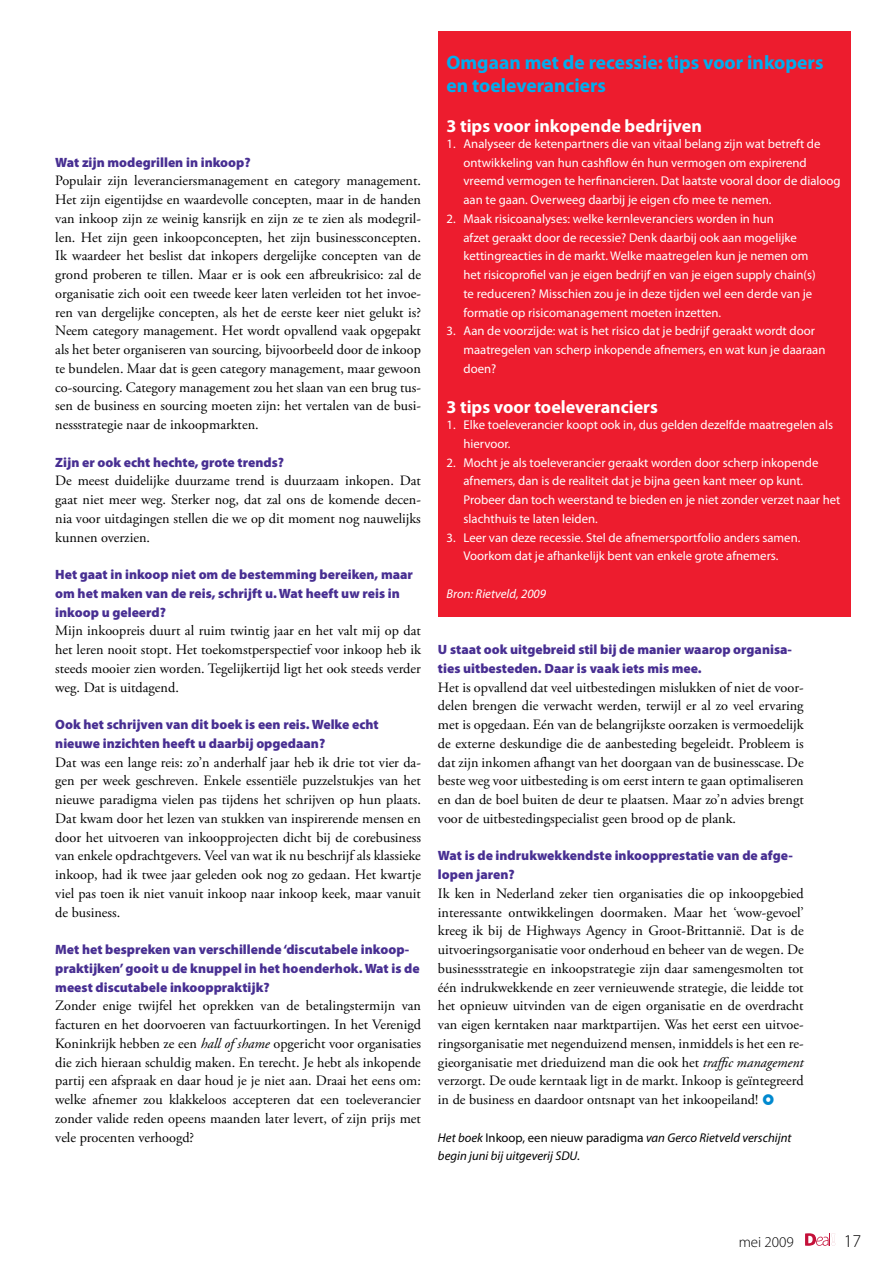
<style>
.page{position:relative;width:893px;height:1263px;background:#fff}
.page>*{position:absolute;margin:0;border:0;box-sizing:border-box;transform-origin:0 0}
.t1{font:700 19.5px/23.4px "Myriad Pro";color:#00aeef}
.t2{font:700 18px "Myriad Pro";color:#fff}
.t3{font:300 18px "Myriad Pro";color:#000}
.t4{font:300 15px "Myriad Pro";color:#000}
.t5{font:14.25px/18.8px "Adobe Garamond Pro";color:#000;text-align:justify}
.t6{font:900 13.5px/18.8px "Myriad Pro";color:#482f92}
.t7{font:12.75px/18.8px "Myriad Pro";color:#fff}
.t8{font:italic 12.75px/18.8px "Myriad Pro";color:#000}
.t9{font:italic 12.75px "Myriad Pro";color:#fff}
.s1{font-style:italic}
.s2{font-style:normal}
</style>
<div class="page">
<svg style="left:805px;top:1233px;width:30px;height:13px"></svg>
<div style="left:438px;top:32px;width:412px;height:585px;background:#ed1c2e"></div>
<p class="t6" style="left:55px;top:153px;width:197px">Wat zijn modegrillen in inkoop?</p>
<p class="t5" style="left:55px;top:172px;width:367px">Populair zijn leveranciersmanagement en category management.<br>Het zijn eigentijdse en waardevolle concepten, maar in de handen van inkoop zijn ze weinig kansrijk en zijn ze te zien als modegril&shy;len. Het zijn geen inkoopconcepten, het zijn businessconcepten.<br>Ik waardeer het beslist dat inkopers dergelijke concepten van de grond proberen te tillen. Maar er is ook een afbreukrisico: zal de organisatie zich ooit een tweede keer laten verleiden tot het invoe&shy;ren van dergelijke concepten, als het de eerste keer niet gelukt is?<br>Neem category management. Het wordt opvallend vaak opgepakt als het beter organiseren van sourcing<span class="s1">,</span> bijvoorbeeld door de inkoop te bundelen. Maar dat is geen category management, maar gewoon co-sourcing. Category management zou het slaan van een brug tus&shy;sen de business en sourcing moeten zijn: het vertalen van de busi&shy;nessstrategie naar de inkoopmarkten.</p>
<p class="t6" style="left:55px;top:453px;width:230px">Zijn er ook echt hechte, grote trends?</p>
<p class="t5" style="left:55px;top:472px;width:367px">De meest duidelijke duurzame trend is duurzaam inkopen. Dat gaat niet meer weg. Sterker nog, dat zal ons de komende decen&shy;nia voor uitdagingen stellen die we op dit moment nog nauwelijks kunnen overzien.</p>
<p class="t6" style="left:55px;top:565px;width:359px">Het gaat in inkoop niet om de bestemming bereiken, maar om het maken van de reis, schrijft u. Wat heeft uw reis in inkoop u geleerd?</p>
<p class="t5" style="left:55px;top:622px;width:367px">Mijn inkoopreis duurt al ruim twintig jaar en het valt mij op dat het leren nooit stopt. Het toekomstperspectief voor inkoop heb ik steeds mooier zien worden. Tegelijkertijd ligt het ook steeds verder weg. Dat is uitdagend.</p>
<p class="t6" style="left:55px;top:715px;width:325px">Ook het schrijven van dit boek is een reis. Welke echt nieuwe inzichten heeft u daarbij opgedaan?</p>
<p class="t5" style="left:55px;top:753px;width:367px">Dat was een lange reis: zo’n anderhalf jaar heb ik drie tot vier da&shy;gen per week geschreven. Enkele essentiële puzzelstukjes van het nieuwe paradigma vielen pas tijdens het schrijven op hun plaats.<br>Dat kwam door het lezen van stukken van inspirerende mensen en door het uitvoeren van inkoopprojecten dicht bij de corebusiness van enkele opdrachtgevers. Veel van wat ik nu beschrijf als klassieke inkoop, had ik twee jaar geleden ook nog zo gedaan. Het kwartje viel pas toen ik niet vanuit inkoop naar inkoop keek, maar vanuit de business.</p>
<p class="t6" style="left:55px;top:940px;width:366px">Met het bespreken van verschillende ‘discutabele inkoop&shy;praktijken’ gooit u de knuppel in het hoenderhok. Wat is de meest discutabele inkooppraktijk?</p>
<p class="t5" style="left:55px;top:997px;width:367px">Zonder enige twijfel het oprekken van de betalingstermijn van facturen en het doorvoeren van factuurkortingen. In het Verenigd Koninkrijk hebben ze een <span class="s1">hall of shame</span> opgericht voor organisaties die zich hieraan schuldig maken. En terecht. Je hebt als inkopende partij een afspraak en daar houd je je niet aan. Draai het eens om: welke afnemer zou klakkeloos accepteren dat een toeleverancier zonder valide reden opeens maanden later levert, of zijn prijs met vele procenten verhoogd?</p>
<h1 class="t1" style="left:446px;top:50px;width:378px">Omgaan met de recessie: tips voor inkopers en toeleveranciers</h1>
<p class="t2" style="left:446px;top:114px;width:257px">3 tips voor inkopende bedrijven</p>
<p class="t7" style="left:463px;top:134px;width:379px;text-indent:-17px">1. Analyseer de ketenpartners die van vitaal belang zijn wat betreft de ontwikkeling van hun cashflow én hun vermogen om expirerend vreemd vermogen te herfinancieren. Dat laatste vooral door de dialoog aan te gaan. Overweeg daarbij je eigen cfo mee te nemen.</p>
<p class="t7" style="left:463px;top:209px;width:354px;text-indent:-17px">2. Maak risicoanalyses: welke kernleveranciers worden in hun<br>afzet geraakt door de recessie? Denk daarbij ook aan mogelijke kettingreacties in de markt. Welke maatregelen kun je nemen om het risicoprofiel van je eigen bedrijf en van je eigen supply chain(s) te reduceren? Misschien zou je in deze tijden wel een derde van je formatie op risicomanagement moeten inzetten.</p>
<p class="t7" style="left:463px;top:321px;width:363px;text-indent:-17px">3. Aan de voorzijde: wat is het risico dat je bedrijf geraakt wordt door maatregelen van scherp inkopende afnemers, en wat kun je daaraan doen?</p>
<p class="t2" style="left:446px;top:395px;width:213px">3 tips voor toeleveranciers</p>
<p class="t7" style="left:463px;top:415px;width:371px;text-indent:-17px">1. Elke toeleverancier koopt ook in, dus gelden dezelfde maatregelen als hiervoor.</p>
<p class="t7" style="left:463px;top:453px;width:378px;text-indent:-17px">2. Mocht je als toeleverancier geraakt worden door scherp inkopende afnemers, dan is de realiteit dat je bijna geen kant meer op kunt.<br>Probeer dan toch weerstand te bieden en je niet zonder verzet naar het slachthuis te laten leiden.</p>
<p class="t7" style="left:446px;top:528px;width:355px;text-align:center">3. Leer van deze recessie. Stel de afnemersportfolio anders samen.<br>Voorkom dat je afhankelijk bent van enkele grote afnemers.</p>
<p class="t9" style="left:446px;top:586px;width:101px">Bron: Rietveld, 2009</p>
<p class="t6" style="left:438px;top:640px;width:355px">U staat ook uitgebreid stil bij de manier waarop organisa&shy;ties uitbesteden. Daar is vaak iets mis mee.</p>
<p class="t5" style="left:438px;top:678px;width:367px">Het is opvallend dat veel uitbestedingen mislukken of niet de voor&shy;delen brengen die verwacht werden, terwijl er al zo veel ervaring met is opgedaan. Eén van de belangrijkste oorzaken is vermoedelijk de externe deskundige die de aanbesteding begeleidt. Probleem is dat zijn inkomen afhangt van het doorgaan van de businesscase. De beste weg voor uitbesteding is om eerst intern te gaan optimaliseren en dan de boel buiten de deur te plaatsen. Maar zo’n advies brengt voor de uitbestedingspecialist geen brood op de plank.</p>
<p class="t6" style="left:438px;top:847px;width:356px">Wat is de indrukwekkendste inkoopprestatie van de afge&shy;lopen jaren?</p>
<p class="t5" style="left:438px;top:884px;width:367px">Ik ken in Nederland zeker tien organisaties die op inkoopgebied interessante ontwikkelingen doormaken. Maar het ‘wow-gevoel’ kreeg ik bij de Highways Agency in Groot-Brittannië. Dat is de uitvoeringsorganisatie voor onderhoud en beheer van de wegen. De businessstrategie en inkoopstrategie zijn daar samengesmolten tot één indrukwekkende en zeer vernieuwende strategie, die leidde tot het opnieuw uitvinden van de eigen organisatie en de overdracht van eigen kerntaken naar marktpartijen. Was het eerst een uitvoe&shy;ringsorganisatie met negenduizend mensen, inmiddels is het een re&shy;gieorganisatie met drieduizend man die ook het <span class="s1">traffic management </span>verzorgt. De oude kerntaak ligt in de markt. Inkoop is geïntegreerd in de business en daardoor ontsnapt van het inkoopeiland!</p>
<p class="t8" style="left:438px;top:1128px;width:355px">Het boek <span class="s2">Inkoop, een nieuw paradigma</span> van Gerco Rietveld verschijnt begin juni bij uitgeverij SDU.</p>
<p class="t4" style="left:739px;top:1233px;width:57px">mei 2009</p>
<p class="t3" style="left:844px;top:1231px;width:19px">17</p>
</div>
